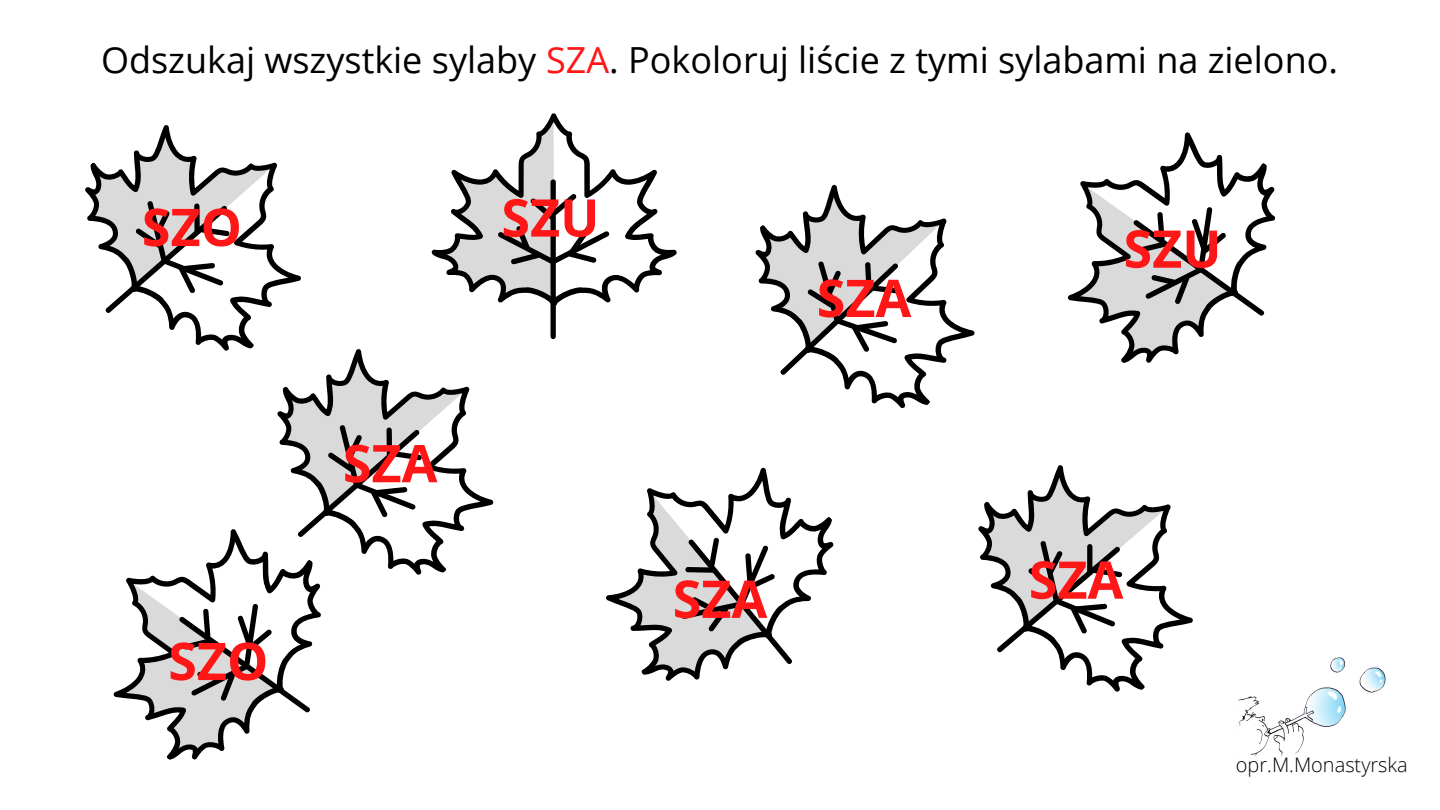
<style>
.page{position:relative;width:1440px;height:810px;background:#fff}
.page>*{position:absolute;margin:0;border:0;box-sizing:border-box;transform-origin:0 0}
.t1{font:700 52px "Open Sans";color:#ff1616}
.t2{font:36px "Open Sans";color:#000}
.t3{font:300 20px "Open Sans";color:#000}
.s1{color:#ff1616}
</style>
<div class="page">
<svg style="left:167px;top:162px;width:134px;height:189px"></svg>
<svg style="left:85px;top:125px;width:190px;height:164px"></svg>
<svg style="left:105px;top:200px;width:126px;height:114px"></svg>
<svg style="left:243px;top:296px;width:251px;height:279px"></svg>
<svg style="left:246px;top:299px;width:221px;height:214px"></svg>
<svg style="left:297px;top:424px;width:126px;height:114px"></svg>
<div style="left:551px;top:179px;width:5px;height:160px;background:#000;border-radius:3px"></div>
<svg style="left:433px;top:116px;width:241px;height:188px"></svg>
<svg style="left:842px;top:218px;width:133px;height:190px"></svg>
<svg style="left:755px;top:184px;width:189px;height:166px"></svg>
<svg style="left:779px;top:260px;width:124px;height:116px"></svg>
<svg style="left:647px;top:467px;width:187px;height:137px"></svg>
<svg style="left:606px;top:490px;width:163px;height:191px"></svg>
<svg style="left:680px;top:536px;width:113px;height:129px"></svg>
<svg style="left:1080px;top:132px;width:196px;height:118px"></svg>
<svg style="left:1067px;top:183px;width:198px;height:180px"></svg>
<svg style="left:126px;top:479px;width:229px;height:167px"></svg>
<svg style="left:113px;top:580px;width:198px;height:180px"></svg>
<svg style="left:1058px;top:504px;width:135px;height:188px"></svg>
<svg style="left:978px;top:465px;width:191px;height:164px"></svg>
<svg style="left:996px;top:539px;width:128px;height:114px"></svg>
<img style="left:1238px;top:657px;width:148px;height:100px">
<p class="t2" style="left:101px;top:35px;width:1238px">Odszukaj wszystkie sylaby <span class="s1">SZA</span>. Pokoloruj liście z tymi sylabami na zielono.</p>
<h1 class="t1" style="left:142px;top:191px;width:102px">SZO</h1>
<h1 class="t1" style="left:168px;top:625px;width:102px">SZO</h1>
<h1 class="t1" style="left:501px;top:181px;width:100px">SZU</h1>
<h1 class="t1" style="left:343px;top:427px;width:96px">SZA</h1>
<h1 class="t1" style="left:817px;top:261px;width:96px">SZA</h1>
<h1 class="t1" style="left:673px;top:562px;width:96px">SZA</h1>
<h1 class="t1" style="left:1124px;top:212px;width:100px">SZU</h1>
<h1 class="t1" style="left:1029px;top:543px;width:96px">SZA</h1>
<p class="t3" style="left:1236px;top:751px;width:174px">opr.M.Monastyrska</p>
</div>
